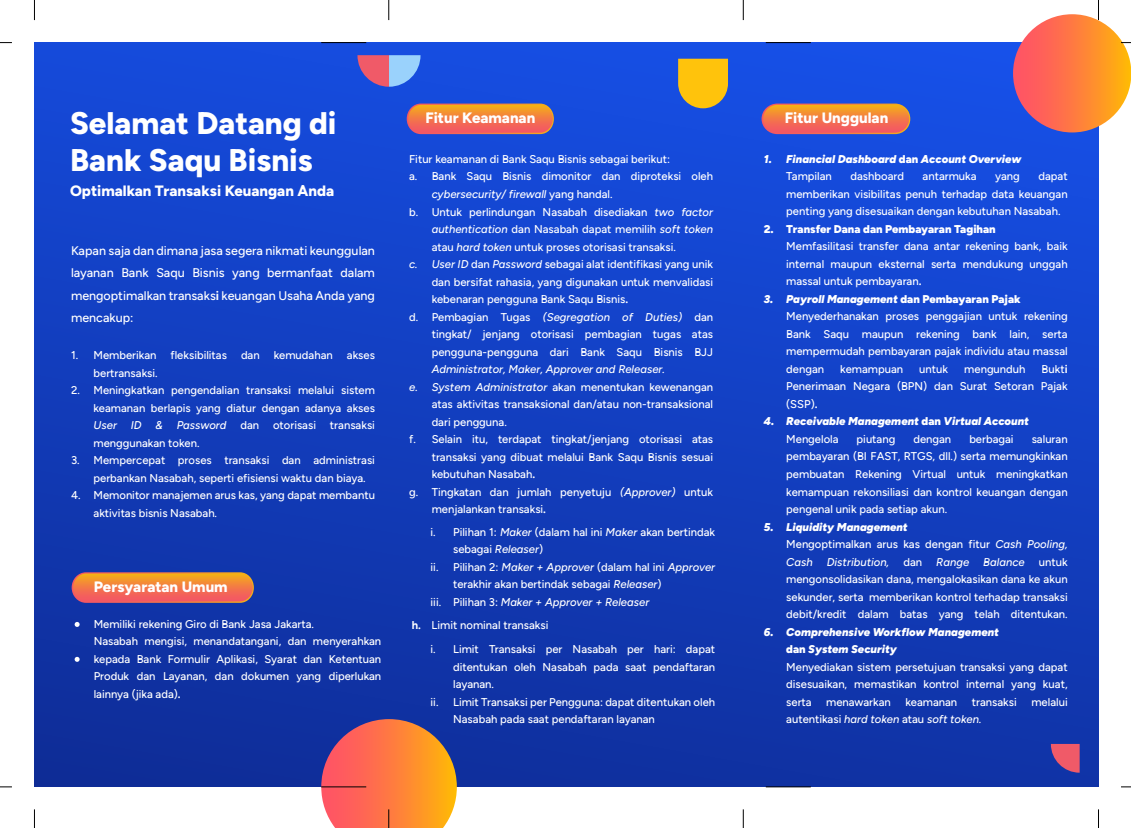
<style>
.page{position:relative;width:1131px;height:828px;background:#fff}
.page>*{position:absolute;margin:0;border:0;box-sizing:border-box;transform-origin:0 0}
.t1{font:800 31.25px/37.5px "Figtree";color:#fff}
.t2{font:800 15px "Figtree";color:#fff}
.t3{font:500 12.5px/22.5px "Figtree";color:#fff;text-align:justify}
.t4{font:500 11.25px/17.5px "Figtree";color:#fff}
.t5{font:italic 500 11.25px "Figtree";color:#fff}
.t6{font:italic 900 11.25px/17.5px "Figtree";color:#fff}
.t7{font:900 11.25px "Figtree";color:#fff}
.s1{font-weight:700}
.s2{font-style:italic}
.s3{font-style:normal}
.s4{font-weight:500;font-style:normal}
.s5{font-weight:900;font-style:italic}
.s6{font-weight:900}
</style>
<div class="page">
<div style="left:34px;top:43px;width:1063px;height:744px;background:linear-gradient(to bottom,#164ee3,#0f2f9e)"></div>
<svg style="left:761px;top:104px;width:149px;height:30px;background:#e97a49"></svg>
<svg style="left:72px;top:572px;width:182px;height:31px"></svg>
<div style="left:73px;top:573px;width:180px;height:28px;background:linear-gradient(to bottom,#f4ad18,#f35268);border-radius:14px"></div>
<svg style="left:75px;top:657px;width:5px;height:5px"></svg>
<svg style="left:75px;top:622px;width:5px;height:5px"></svg>
<svg style="left:406px;top:104px;width:148px;height:30px"></svg>
<div style="left:408px;top:105px;width:145px;height:28px;background:linear-gradient(to bottom,#f4a91c,#f35169);border-radius:13px"></div>
<svg style="left:678px;top:59px;width:50px;height:49px;background:#e6b622"></svg>
<svg style="left:1050px;top:744px;width:29px;height:28px"></svg>
<svg style="left:357px;top:55px;width:63px;height:32px;background:#9c84bb"></svg>
<svg style="left:388px;top:0;width:1px;height:20px"></svg>
<hr style="left:321px;top:42px;width:45px;height:1px;background:#000">
<svg style="left:321px;top:719px;width:136px;height:109px;background:#dd7550"></svg>
<svg style="left:743px;top:0;width:1px;height:20px"></svg>
<hr style="left:765px;top:42px;width:45px;height:1px;background:#000">
<hr style="left:765px;top:786px;width:45px;height:1px;background:#000">
<svg style="left:743px;top:809px;width:1px;height:19px"></svg>
<svg style="left:34px;top:0;width:1px;height:20px"></svg>
<svg style="left:0;top:42px;width:12px;height:1px"></svg>
<svg style="left:0;top:786px;width:12px;height:1px"></svg>
<svg style="left:34px;top:809px;width:1px;height:19px"></svg>
<svg style="left:1012px;top:0;width:118px;height:132px"></svg>
<svg style="left:1098px;top:809px;width:1px;height:19px"></svg>
<h1 class="t1" style="left:70px;top:103px;width:268px">Selamat Datang di<br>Bank Saqu Bisnis</h1>
<h2 class="t2" style="left:70px;top:182px;width:266px">Optimalkan Transaksi Keuangan Anda</h2>
<p class="t3" style="left:71px;top:239px;width:305px">Kapan saja dan dimana jasa segera nikmati keunggulan layanan Bank Saqu Bisnis yang bermanfaat dalam mengoptimalkan transaks<span class="s1">i</span> keuangan Usaha Anda yang mencakup:</p>
<p class="t4" style="left:93px;top:346px;width:283px;text-indent:-22px">1. Memberikan fleksibilitas dan kemudahan akses bertransaksi.</p>
<p class="t4" style="left:93px;top:381px;width:283px;text-align:justify;text-indent:-22px">2. Meningkatkan pengendalian transaksi melalui sistem keamanan berlapis yang diatur dengan adanya akses <span class="s2">User ID &amp; Password</span> dan otorisasi transaksi menggunakan token.</p>
<p class="t4" style="left:93px;top:451px;width:283px;text-indent:-22px">3. Mempercepat proses transaksi dan administrasi perbankan Nasabah, seperti efisiensi waktu dan biaya.</p>
<p class="t4" style="left:93px;top:486px;width:283px;text-indent:-22px">4. Memonitor manajemen arus kas, yang dapat membantu aktivitas bisnis Nasabah.</p>
<h2 class="t2" style="left:94px;top:577px;width:135px">Persyaratan Umum</h2>
<p class="t4" style="left:94px;top:615px;width:289px">Memiliki rekening Giro di Bank Jasa Jakarta.<br>Nasabah mengisi, menandatangani, dan menyerahkan kepada Bank Formulir Aplikasi, Syarat dan Ketentuan Produk dan Layanan, dan dokumen yang diperlukan lainnya (jika ada)<span class="s1">.</span></p>
<h2 class="t2" style="left:425px;top:109px;width:111px">Fitur Keamanan</h2>
<p class="t4" style="left:409px;top:150px;width:262px">Fitur keamanan di Bank Saqu Bisnis sebagai berikut:</p>
<p class="t4" style="left:409px;top:168px;width:305px">a. Bank Saqu Bisnis dimonitor dan diproteksi oleh</p>
<p class="t5" style="left:431px;top:188px;width:182px">cybersecurity/ firewall <span class="s3">yang handal.</span></p>
<p class="t4" style="left:409px;top:203px;width:305px">b. Untuk perlindungan Nasabah disediakan <span class="s2">two factor</span></p>
<p class="t5" style="left:431px;top:223px;width:283px">authentication <span class="s3">dan Nasabah dapat memilih</span> soft token</p>
<p class="t4" style="left:431px;top:238px;width:246px">atau <span class="s2">hard token</span> untuk proses otorisasi transaksi.</p>
<p class="t4" style="left:409px;top:255px;width:305px"><span class="s2">c. User ID</span> dan <span class="s2">Password</span> sebagai alat identifikasi yang unik</p>
<p class="t4" style="left:431px;top:273px;width:283px">dan bersifat rahasia, yang digunakan untuk menvalidasi</p>
<p class="t4" style="left:431px;top:290px;width:198px">kebenaran pengguna Bank Saqu Bisnis<span class="s1">.</span></p>
<p class="t5" style="left:409px;top:310px;width:305px"><span class="s3">d. Pembagian Tugas</span> (Segregation of Duties) <span class="s3">dan</span></p>
<p class="t4" style="left:431px;top:325px;width:283px">tingkat/ jenjang otorisasi pembagian tugas atas</p>
<p class="t4" style="left:431px;top:343px;width:283px">pengguna-pengguna dari Bank Saqu Bisnis BJJ</p>
<p class="t5" style="left:431px;top:363px;width:235px">Administrator, Maker, Approver and Releaser.</p>
<p class="t4" style="left:409px;top:378px;width:305px"><span class="s2">e. System Administrator</span> akan menentukan kewenangan</p>
<p class="t4" style="left:431px;top:395px;width:283px">atas aktivitas transaksional dan/atau non-transaksional</p>
<p class="t4" style="left:431px;top:413px;width:77px">dari pengguna.</p>
<p class="t4" style="left:409px;top:430px;width:305px">f. Selain itu, terdapat tingkat/jenjang otorisasi atas</p>
<p class="t4" style="left:431px;top:448px;width:283px">transaksi yang dibuat melalui Bank Saqu Bisnis sesuai</p>
<p class="t4" style="left:431px;top:465px;width:105px">kebutuhan Nasabah<span class="s1">.</span></p>
<p class="t4" style="left:409px;top:483px;width:305px">g. Tingkatan dan jumlah penyetuju <span class="s2">(Approver)</span> untuk</p>
<p class="t4" style="left:431px;top:500px;width:116px">menjalankan transaksi<span class="s1">.</span></p>
<p class="t4" style="left:430px;top:523px;width:286px">i. Pilihan 1: <span class="s2">Maker</span> (dalam hal ini <span class="s2">Maker</span> akan bertindak</p>
<p class="t4" style="left:453px;top:540px;width:91px">sebagai <span class="s2">Releaser</span>)</p>
<p class="t4" style="left:430px;top:558px;width:286px">ii. Pilihan 2: <span class="s2">Maker + Approver</span> (dalam hal ini <span class="s2">Approver</span></p>
<p class="t4" style="left:453px;top:575px;width:210px">terakhir akan bertindak sebagai <span class="s2">Releaser</span>)</p>
<p class="t5" style="left:430px;top:595px;width:220px"><span class="s3">iii. Pilihan 3:</span> Maker + Approver + Releaser</p>
<p class="t4" style="left:430px;top:640px;width:286px">i. Limit Transaksi per Nasabah per hari: dapat</p>
<p class="t4" style="left:453px;top:658px;width:263px">ditentukan oleh Nasabah pada saat pendaftaran</p>
<p class="t4" style="left:453px;top:675px;width:42px">layanan.</p>
<p class="t4" style="left:430px;top:693px;width:286px">ii. Limit Transaksi per Pengguna: dapat ditentukan oleh</p>
<p class="t4" style="left:453px;top:710px;width:203px">Nasabah pada saat pendaftaran layanan</p>
<p class="t4" style="left:411px;top:616px;width:138px"><span class="s1">h.</span> Limit nominal transaksi</p>
<h2 class="t2" style="left:784px;top:109px;width:105px">Fitur Unggulan</h2>
<p class="t6" style="left:786px;top:150px;width:237px;text-indent:-22px">1. Financial Dashboard <span class="s3">dan</span> Account Overview<br><span class="s4">Tampilan</span></p>
<p class="t4" style="left:850px;top:168px;width:55px">dashboard</p>
<p class="t4" style="left:922px;top:168px;width:55px">antarmuka</p>
<p class="t4" style="left:995px;top:168px;width:26px">yang</p>
<p class="t4" style="left:786px;top:168px;width:283px;text-align:justify;text-indent:252px">dapat memberikan visibilitas penuh terhadap data keuangan penting yang disesuaikan dengan kebutuhan Nasabah.</p>
<p class="t7" style="left:763px;top:222px;width:233px">2. Transfer Dana dan Pembayaran Tagihan</p>
<p class="t4" style="left:786px;top:238px;width:283px;text-align:justify">Memfasilitasi transfer dana antar rekening bank, baik internal maupun eksternal serta mendukung unggah massal untuk pembayaran<span class="s1">.</span></p>
<p class="t4" style="left:786px;top:290px;width:283px;text-indent:-22px"><span class="s5">3. Payroll Management</span> <span class="s6">dan Pembayaran Pajak </span>Menyederhanakan proses penggajian untuk rekening Bank Saqu maupun rekening bank lain, serta mempermudah pembayaran pajak individu atau massal dengan</p>
<p class="t4" style="left:786px;top:360px;width:283px;text-align:justify;text-indent:255px">Bukt<span class="s1">i </span>Penerimaan Negara (BPN) dan Surat Setoran Pajak (SSP)<span class="s1">.</span></p>
<p class="t6" style="left:786px;top:412px;width:244px;text-indent:-22px">4. Receivable Management <span class="s3">dan</span> Virtual Account<br><span class="s4">Mengelola</span></p>
<p class="t4" style="left:840px;top:360px;width:64px">kemampuan</p>
<p class="t4" style="left:919px;top:360px;width:30px">untuk</p>
<p class="t4" style="left:964px;top:360px;width:63px">mengunduh</p>
<p class="t4" style="left:856px;top:430px;width:40px">piutang</p>
<p class="t4" style="left:913px;top:430px;width:39px">dengan</p>
<p class="t4" style="left:969px;top:430px;width:46px">berbagai</p>
<p class="t4" style="left:786px;top:430px;width:283px;text-align:justify;text-indent:245px">saluran pembayaran (BI FAST, RTGS, dll.) serta memungkinkan pembuatan Rekening Virtual untuk meningkatkan kemampuan rekonsiliasi dan kontrol keuangan dengan pengenal unik pada setiap akun.</p>
<p class="t4" style="left:786px;top:518px;width:283px;text-indent:-22px"><span class="s5">5. Liquidity Management<br></span>Mengoptimalkan arus kas dengan fitur <span class="s2">Cash Pooling,<br>Cash</span></p>
<p class="t5" style="left:826px;top:555px;width:64px">Distribution,</p>
<p class="t4" style="left:903px;top:553px;width:20px">dan</p>
<p class="t5" style="left:936px;top:555px;width:34px">Range</p>
<p class="t5" style="left:983px;top:555px;width:43px">Balance</p>
<p class="t4" style="left:786px;top:553px;width:283px;text-align:justify;text-indent:252px">untuk mengonsolidasikan dana, mengalokasikan dana ke akun sekunder, serta memberikan kontrol terhadap transaksi debit/kredit dalam batas yang telah ditentukan.</p>
<p class="t4" style="left:786px;top:623px;width:283px;text-indent:-22px"><span class="s5">6. Comprehensive Workflow Management<br></span><span class="s6">dan</span> <span class="s5">System Security<br></span>Menyediakan sistem persetujuan transaksi yang dapat disesuaikan, memastikan kontrol internal yang kuat, serta</p>
<p class="t4" style="left:826px;top:693px;width:66px">menawarkan</p>
<p class="t4" style="left:905px;top:693px;width:53px">keamanan</p>
<p class="t4" style="left:971px;top:693px;width:46px">transaksi</p>
<p class="t4" style="left:1031px;top:693px;width:38px">melalui</p>
<p class="t5" style="left:786px;top:713px;width:197px"><span class="s3">autentikasi</span> hard token <span class="s3">atau</span> soft token.</p>
</div>
